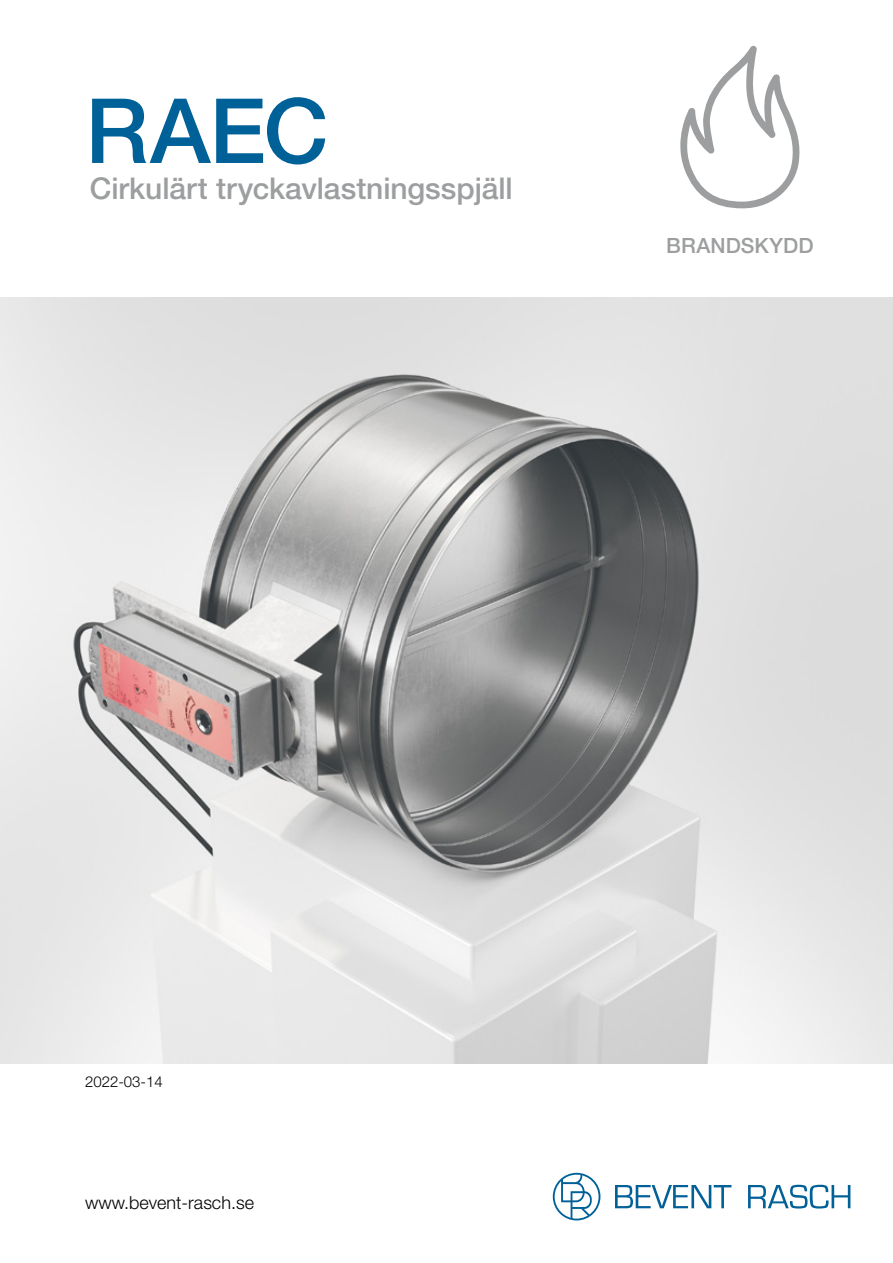
<style>
.page{position:relative;width:893px;height:1263px;background:#fff}
.page>*{position:absolute;margin:0;border:0;box-sizing:border-box;transform-origin:0 0}
.t1{font:500 90px "Helvetica Neue LT Std";color:#006098}
.t2{font:500 30px "Helvetica Neue LT Std";letter-spacing:-.005em;color:#9c9e9f}
.t3{font:500 21px "Helvetica Neue LT Std";color:#9c9e9f}
.t4{font:300 18px "Helvetica Neue LT Std";color:#000}
.t5{font:300 15px "Helvetica Neue LT Std";color:#000}
</style>
<div class="page">
<svg style="left:680px;top:46px;width:119px;height:162px"></svg>
<svg style="left:615px;top:1185px;width:116px;height:23px"></svg>
<svg style="left:748px;top:1185px;width:102px;height:23px"></svg>
<svg style="left:553px;top:1173px;width:47px;height:47px"></svg>
<img style="left:0;top:298px;width:893px;height:765px">
<h1 class="t1" style="left:85px;top:77px;width:245px">RAEC</h1>
<p class="t2" style="left:90px;top:170px;width:424px">Cirkulärt tryckavlastningsspjäll</p>
<p class="t3" style="left:666px;top:233px;width:149px">BRANDSKYDD</p>
<p class="t5" style="left:85px;top:1072px;width:79px">2022-03-14</p>
<p class="t4" style="left:85px;top:1191px;width:170px">www.bevent-rasch.se</p>
</div>
